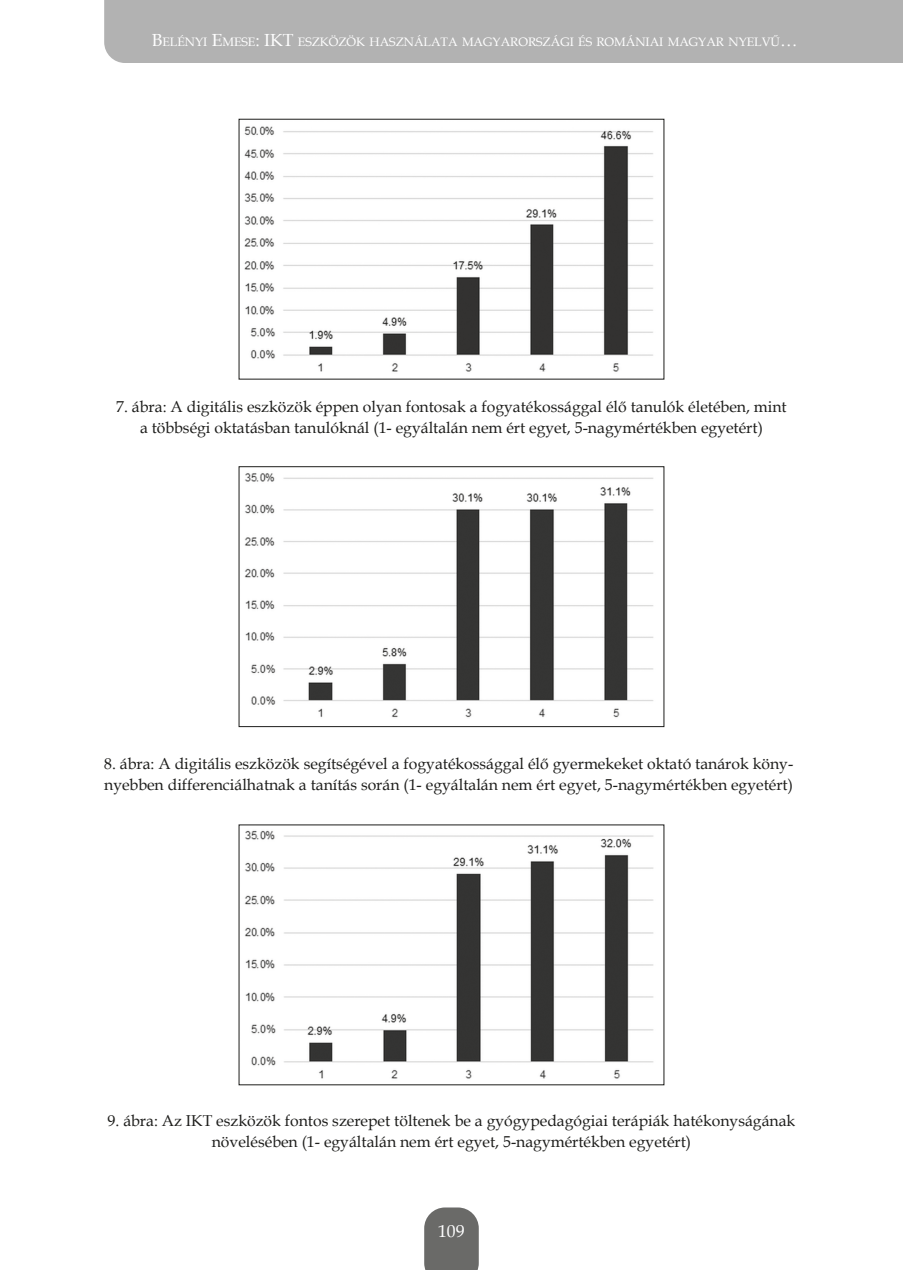
<style>
.page{position:relative;width:903px;height:1270px;background:#fff}
.page>*{position:absolute;margin:0;border:0;box-sizing:border-box;transform-origin:0 0}
.t1{font:17.5px "Book Antiqua";color:#fff}
.t2{font:15.75px/21px "Book Antiqua";color:#1d1d1b;text-align:center}
.t3{font:12.25px "Book Antiqua";color:#fff}
.s1{font-size:17.5px}
</style>
<div class="page">
<svg style="left:424px;top:1207px;width:55px;height:63px;background:#747472"></svg>
<div style="left:104px;top:0;width:799px;height:63px;background:#b2b2b2"></div>
<img style="left:244px;top:126px;width:409px;height:246px">
<img style="left:245px;top:473px;width:409px;height:245px">
<div style="left:239px;top:467px;width:425px;height:260px;border:1px solid #1d1d1b"></div>
<img style="left:245px;top:830px;width:409px;height:249px">
<p class="t3" style="left:152px;top:33px;width:647px"><span class="s1">B</span>ELÉNYI <span class="s1">E</span>MESE<span class="s1">: IKT</span> ESZKÖZÖK HASZNÁLATA MAGYARORSZÁGI ÉS ROMÁNIAI MAGYAR NYELVŰ<span class="s1">…</span></p>
<p class="t2" style="left:116px;top:396px;width:672px">7. ábra: A digitális eszközök éppen olyan fontosak a fogyatékossággal élő tanulók életében, mint a többségi oktatásban tanulóknál (1- egyáltalán nem ért egyet, 5-nagymértékben egyetért)</p>
<p class="t2" style="left:104px;top:753px;width:691px;text-align:left">8. ábra: A digitális eszközök segítségével a fogyatékossággal élő gyermekeket oktató tanárok kön - nyebben differenciálhatnak a tanítás során (1- egyáltalán nem ért egyet, 5-nagymértékben egyetért)</p>
<p class="t2" style="left:108px;top:1109px;width:689px">9. ábra: Az IKT eszközök fontos szerepet töltenek be a gyógypedagógiai terápiák hatékonyságának növelésében (1- egyáltalán nem ért egyet, 5-nagymértékben egyetért)</p>
<p class="t1" style="left:438px;top:1219px;width:28px">109</p>
</div>
